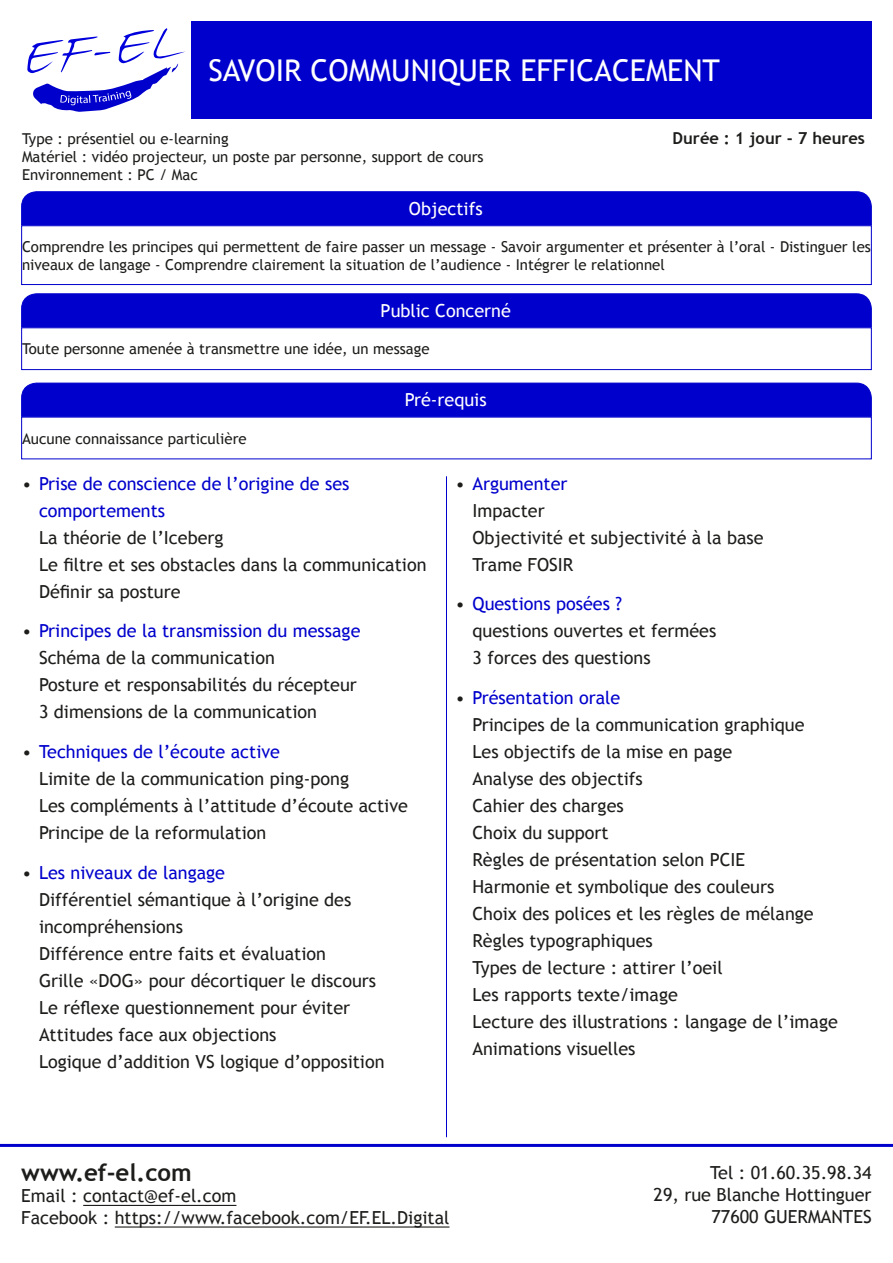
<style>
.page{position:relative;width:893px;height:1263px;background:#fff}
.page>*{position:absolute;margin:0;border:0;box-sizing:border-box;transform-origin:0 0}
.t1{font:30px "Trebuchet MS";color:#fff}
.t2{font:700 24px "Trebuchet MS";color:#1d1d1b}
.t3{font:18px/27px "Trebuchet MS";color:#1d1d1b}
.t4{font:18px/27px "Trebuchet MS";color:#00c}
.t5{font:18px "Trebuchet MS";color:#fff}
.t6{font:700 16.5px "Trebuchet MS";color:#1d1d1b}
.t7{font:15px/18px "Trebuchet MS";color:#1d1d1b}
.s1{color:#1d1d1b}
.s2{color:#00c}
</style>
<div class="page">
<svg style="left:27px;top:28px;width:158px;height:84px"></svg>
<hr style="left:0;top:1144px;width:893px;height:3px;background:#00c">
<hr style="left:83px;top:1205px;width:153px;height:1px;background:#1d1d1b">
<hr style="left:115px;top:1226px;width:334px;height:1px;background:#1d1d1b">
<div style="left:21px;top:191px;width:851px;height:34px;background:#00c"></div>
<hr style="left:446px;top:476px;width:1px;height:661px;background:#00c">
<div style="left:21px;top:293px;width:851px;height:34px;background:#00c"></div>
<svg style="left:21px;top:382px;width:851px;height:35px;background:#0505cd"></svg>
<div style="left:21px;top:327px;width:851px;height:43px;border:1px solid #00c"></div>
<div style="left:21px;top:225px;width:851px;height:60px;border:1px solid #00c"></div>
<div style="left:191px;top:21px;width:681px;height:98px;background:#00c"></div>
<h1 class="t1" style="left:208px;top:53px;width:513px">SAVOIR COMMUNIQUER EFFICACEMENT</h1>
<p class="t7" style="left:22px;top:130px;width:208px">Type : présentiel ou e-learning</p>
<p class="t6" style="left:673px;top:127px;width:194px">Durée : 1 jour - 7 heures</p>
<p class="t7" style="left:22px;top:148px;width:463px">Matériel : vidéo projecteur, un poste par personne, support de cours<br>Environnement : PC / Mac</p>
<p class="t5" style="left:409px;top:198px;width:75px">Objectifs</p>
<p class="t7" style="left:22px;top:238px;width:850px">Comprendre les principes qui permettent de faire passer un message - Savoir argumenter et présenter à l’oral - Distinguer les niveaux de langage - Comprendre clairement la situation de l’audience - Intégrer le relationnel</p>
<p class="t5" style="left:381px;top:300px;width:132px">Public Concerné</p>
<p class="t7" style="left:22px;top:340px;width:409px">Toute personne amenée à transmettre une idée, un message</p>
<p class="t7" style="left:22px;top:429px;width:226px">Aucune connaissance particulière</p>
<p class="t5" style="left:405px;top:389px;width:83px">Pré-requis</p>
<p class="t4" style="left:39px;top:470px;width:312px;text-indent:-17px"><span class="s1">•</span> Prise de conscience de l’origine de ses comportements</p>
<p class="t3" style="left:39px;top:524px;width:389px">La théorie de l’Iceberg<br>Le filtre et ses obstacles dans la communication<br>Définir sa posture</p>
<p class="t3" style="left:39px;top:618px;width:323px;text-indent:-17px">• <span class="s2">Principes de la transmission du message </span>Schéma de la communication<br>Posture et responsabilités du récepteur 3 dimensions de la communication</p>
<p class="t3" style="left:39px;top:738px;width:370px;text-indent:-17px">• <span class="s2">Techniques de l’écoute active<br></span>Limite de la communication ping-pong<br>Les compléments à l’attitude d’écoute active Principe de la reformulation</p>
<p class="t3" style="left:39px;top:859px;width:347px;text-indent:-17px">• <span class="s2">Les niveaux de langage<br></span>Différentiel sémantique à l’origine des incompréhensions<br>Différence entre faits et évaluation<br>Grille «DOG» pour décortiquer le discours Le réflexe questionnement pour éviter Attitudes face aux objections<br>Logique d’addition VS logique d’opposition</p>
<p class="t3" style="left:472px;top:470px;width:293px;text-indent:-17px">• <span class="s2">Argumenter<br></span>Impacter<br>Objectivité et subjectivité à la base<br>Trame FOSIR</p>
<p class="t3" style="left:472px;top:591px;width:245px;text-indent:-17px">• <span class="s2">Questions posées ?<br></span>questions ouvertes et fermées<br>3 forces des questions</p>
<p class="t3" style="left:472px;top:684px;width:367px;text-indent:-17px">• <span class="s2">Présentation orale<br></span>Principes de la communication graphique<br>Les objectifs de la mise en page<br>Analyse des objectifs<br>Cahier des charges<br>Choix du support<br>Règles de présentation selon PCIE<br>Harmonie et symbolique des couleurs<br>Choix des polices et les règles de mélange<br>Règles typographiques<br>Types de lecture : attirer l’oeil<br>Les rapports texte/image<br>Lecture des illustrations : langage de l’image<br>Animations visuelles</p>
<h2 class="t2" style="left:21px;top:1157px;width:172px">www.ef-el.com</h2>
<p class="t3" style="left:21px;top:1185px;width:430px;line-height:21.6px">Email : contact@ef-el.com<br>Facebook : https://www.facebook.com/EF.EL.Digital</p>
<p class="t3" style="left:654px;top:1162px;width:220px;line-height:21.6px;text-align:right">Tel : 01.60.35.98.34<br>29, rue Blanche Hottinguer<br>77600 GUERMANTES</p>
</div>
